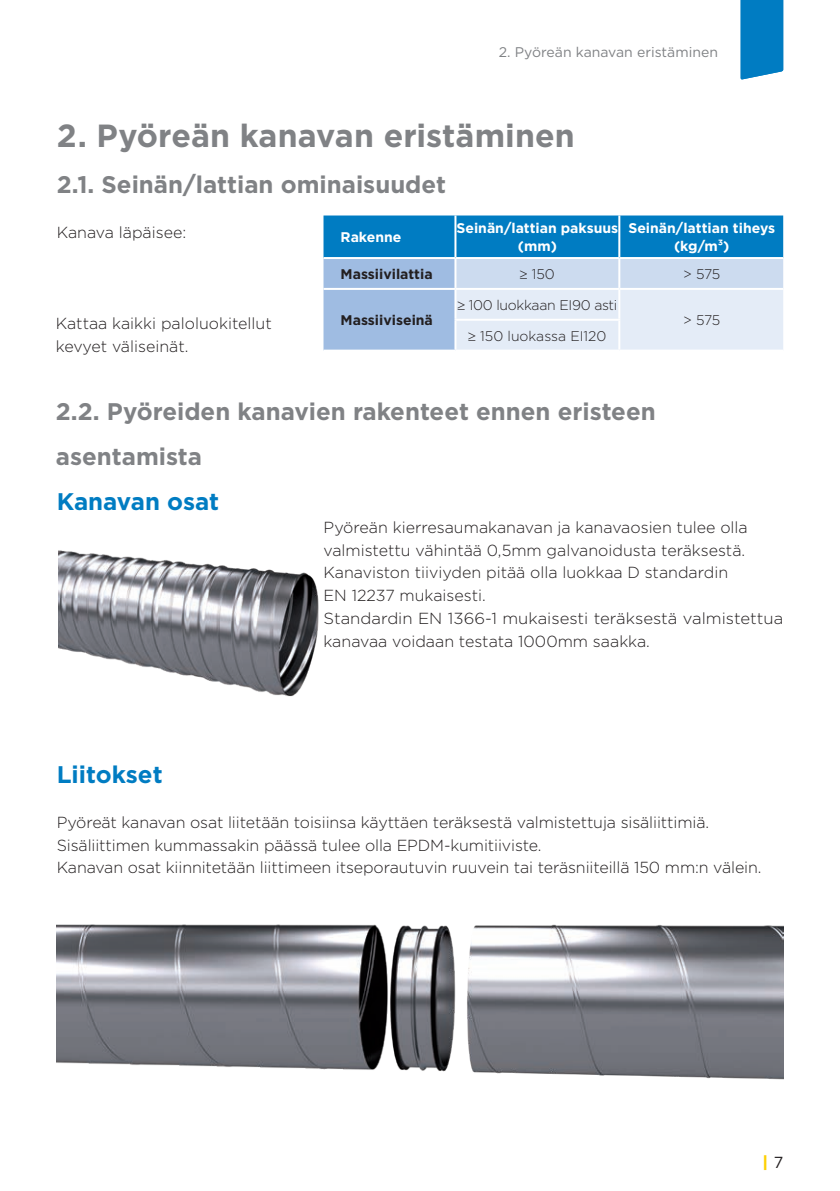
<style>
.page{position:relative;width:840px;height:1191px;background:#fff}
.page>*{position:absolute;margin:0;border:0;box-sizing:border-box;transform-origin:0 0}
.t1{font:700 32px "Gotham";color:#808285}
.t2{font:700 24px/45.4px "Gotham";color:#808285}
.t3{font:700 24px "Gotham";color:#007cc2}
.t4{font:300 16px/22.6px "Gotham";letter-spacing:-.005em;color:#231f20}
.t5{font:900 16px "Gotham";color:#fed105}
.t6{font:700 14px/18px "Gotham";color:#fff;text-align:center}
.t7{font:300 14px "Gotham";letter-spacing:-.02em;color:#231f20}
.t8{font:14px "Gotham";color:#808285}
.t9{font:700 14px "Gotham";color:#231f20}
.t10{font:300 14px "Gotham";color:#231f20}
.s1{font-weight:400;color:#231f20}
</style>
<div class="page">
<svg style="left:740px;top:0;width:42px;height:80px;background:#1084c5"></svg>
<svg style="left:323px;top:215px;width:459px;height:134px;background:#8abce0"></svg>
<hr style="left:454px;top:215px;width:2px;height:42px;background:#fff">
<hr style="left:618px;top:215px;width:2px;height:42px;background:#fff">
<hr style="left:323px;top:257px;width:132px;height:2px;background:#fff">
<hr style="left:455px;top:257px;width:164px;height:2px;background:#fff">
<hr style="left:454px;top:259px;width:2px;height:29px;background:#fff">
<hr style="left:619px;top:257px;width:163px;height:2px;background:#fff">
<hr style="left:618px;top:259px;width:2px;height:29px;background:#fff">
<hr style="left:323px;top:288px;width:132px;height:2px;background:#fff">
<hr style="left:455px;top:288px;width:164px;height:2px;background:#fff">
<hr style="left:454px;top:290px;width:2px;height:29px;background:#fff">
<hr style="left:619px;top:288px;width:163px;height:2px;background:#fff">
<hr style="left:618px;top:290px;width:2px;height:29px;background:#fff">
<hr style="left:454px;top:319px;width:166px;height:2px;background:#fff">
<hr style="left:454px;top:321px;width:2px;height:28px;background:#fff">
<hr style="left:618px;top:321px;width:2px;height:28px;background:#fff">
<img style="left:58px;top:550px;width:261px;height:147px">
<img style="left:57px;top:924px;width:725px;height:156px">
<p class="t8" style="left:498px;top:43px;width:220px">2. Pyöreän kanavan eristäminen</p>
<h1 class="t1" style="left:57px;top:115px;width:519px">2. Pyöreän kanavan eristäminen</h1>
<h2 class="t2" style="left:57px;top:161px;width:391px">2.1. Seinän/lattian ominaisuudet</h2>
<p class="t6" style="left:340px;top:228px;width:62px">Rakenne</p>
<p class="t6" style="left:456px;top:219px;width:163px">Seinän/lattian paksuus (mm)</p>
<p class="t6" style="left:628px;top:219px;width:148px">Seinän/lattian tiheys (kg/m³)</p>
<p class="t9" style="left:340px;top:265px;width:94px">Massiivilattia</p>
<p class="t7" style="left:519px;top:265px;width:36px">≥ 150</p>
<p class="t7" style="left:682px;top:265px;width:39px">&gt; 575</p>
<p class="t9" style="left:340px;top:311px;width:94px">Massiiviseinä</p>
<p class="t4" style="left:57px;top:221px;width:131px">Kanava läpäisee:</p>
<p class="t7" style="left:457px;top:296px;width:161px">≥ 100 luokkaan EI90 asti</p>
<p class="t7" style="left:682px;top:311px;width:39px">&gt; 575</p>
<p class="t4" style="left:56px;top:311px;width:217px">Kattaa kaikki paloluokitellut kevyet väliseinät.</p>
<p class="t10" style="left:468px;top:327px;width:140px">≥ 150 luokassa EI120</p>
<h2 class="t2" style="left:56px;top:388px;width:601px">2.2. Pyöreiden kanavien rakenteet ennen eristeen asentamista</h2>
<h2 class="t3" style="left:57px;top:486px;width:164px">Kanavan osat</h2>
<p class="t4" style="left:323px;top:516px;width:461px">Pyöreän kierresaumakanavan ja kanavaosien tulee olla valmistettu vähintää 0,5mm galvanoidusta teräksestä.<br>Kanaviston tiiviyden pitää olla luokkaa D standardin<br>EN 12237 mukaisesti.<br>Standardin EN 1366-1 mukaisesti teräksestä valmistettua kanavaa voidaan testata 1000mm saakka.</p>
<h2 class="t3" style="left:57px;top:758px;width:107px">Liitokset</h2>
<p class="t4" style="left:57px;top:810px;width:706px">Pyöreät kanavan osat liitetään toisiinsa käyttäen teräksestä valmistettuja sisäliittimiä.<br>Sisäliittimen kummassakin päässä tulee olla EPDM-kumitiiviste.<br>Kanavan osat kiinnitetään liittimeen itseporautuvin ruuvein tai teräsniiteillä 150 mm:n välein.</p>
<p class="t5" style="left:762px;top:1151px;width:22px">| <span class="s1">7</span></p>
</div>
